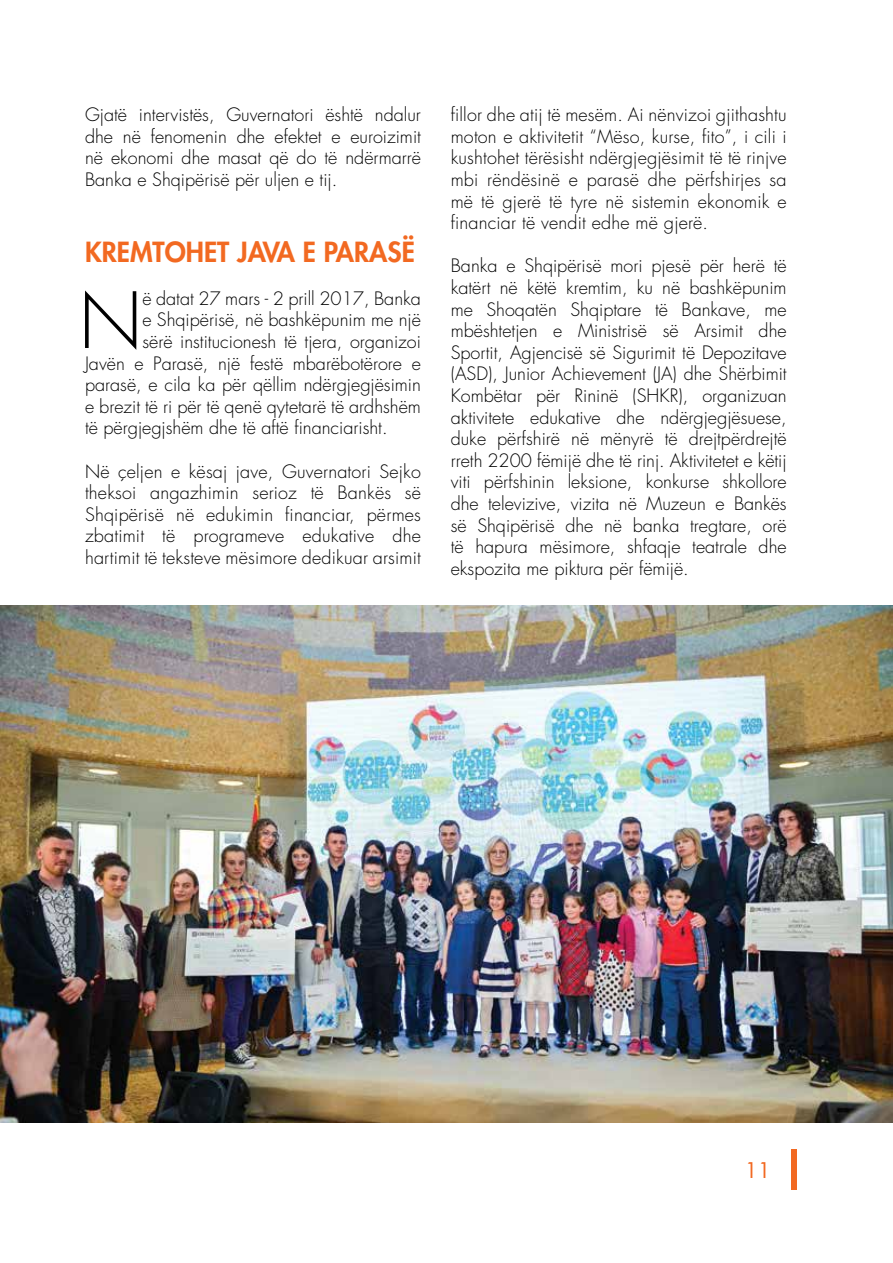
<style>
.page{position:relative;width:893px;height:1263px;background:#fff}
.page>*{position:absolute;margin:0;border:0;box-sizing:border-box;transform-origin:0 0}
.t1{font:300 75.3px "Futura Std";color:#000}
.t2{font:800 27px "Futura Std";color:#f26921}
.t3{font:21px "Futura Std";color:#f26921}
.t4{font:300 18px/21.6px "Futura Std";color:#000;text-align:justify}
</style>
<div class="page">
<div style="left:791px;top:1150px;width:6px;height:40px;background:#f26921"></div>
<img style="left:0;top:577px;width:1px;height:686px">
<img style="left:1px;top:606px;width:892px;height:517px">
<p class="t4" style="left:85px;top:104px;width:337px">Gjatë intervistës, Guvernatori është ndalur dhe në fenomenin dhe efektet e euroizimit në ekonomi dhe masat që do të ndërmarrë Banka e Shqipërisë për uljen e tij.</p>
<h2 class="t2" style="left:85px;top:234px;width:331px">KREMTOHET JAVA E PARASË</h2>
<h1 class="t1" style="left:79px;top:275px;width:65px">N</h1>
<p class="t4" style="left:142px;top:288px;width:280px">ë datat 27 mars - 2 prill 2017, Banka</p>
<p class="t4" style="left:142px;top:310px;width:280px">e Shqipërisë, në bashkëpunim me një</p>
<p class="t4" style="left:142px;top:331px;width:280px">sërë institucionesh të tjera, organizoi</p>
<p class="t4" style="left:85px;top:353px;width:337px">Javën e Parasë, një festë mbarëbotërore e</p>
<p class="t4" style="left:85px;top:374px;width:337px">parasë, e cila ka për qëllim ndërgjegjësimin</p>
<p class="t4" style="left:85px;top:396px;width:337px">e brezit të ri për të qenë qytetarë të ardhshëm</p>
<p class="t4" style="left:85px;top:418px;width:304px">të përgjegjshëm dhe të aftë financiarisht.</p>
<p class="t4" style="left:85px;top:461px;width:337px">Në çeljen e kësaj jave, Guvernatori Sejko theksoi angazhimin serioz të Bankës së Shqipërisë në edukimin financiar, përmes zbatimit të programeve edukative dhe hartimit të teksteve mësimore dedikuar arsimit</p>
<p class="t4" style="left:451px;top:104px;width:337px">fillor dhe atij të mesëm. Ai nënvizoi gjithashtu moton e aktivitetit “Mëso, kurse, fito”, i cili i kushtohet tërësisht ndërgjegjësimit të të rinjve mbi rëndësinë e parasë dhe përfshirjes sa më të gjerë të tyre në sistemin ekonomik e financiar të vendit edhe më gjerë.</p>
<p class="t4" style="left:451px;top:256px;width:337px">Banka e Shqipërisë mori pjesë për herë të katërt në këtë kremtim, ku në bashkëpunim me Shoqatën Shqiptare të Bankave, me mbështetjen e Ministrisë së Arsimit dhe Sportit, Agjencisë së Sigurimit të Depozitave (ASD), Junior Achievement (JA) dhe Shërbimit Kombëtar për Rininë (SHKR), organizuan aktivitete edukative dhe ndërgjegjësuese, duke përfshirë në mënyrë të drejtpërdrejtë rreth 2200 fëmijë dhe të rinj. Aktivitetet e këtij viti përfshinin leksione, konkurse shkollore dhe televizive, vizita në Muzeun e Bankës së Shqipërisë dhe në banka tregtare, orë të hapura mësimore, shfaqje teatrale dhe ekspozita me piktura për fëmijë.</p>
<p class="t3" style="left:745px;top:1157px;width:27px">11</p>
</div>
